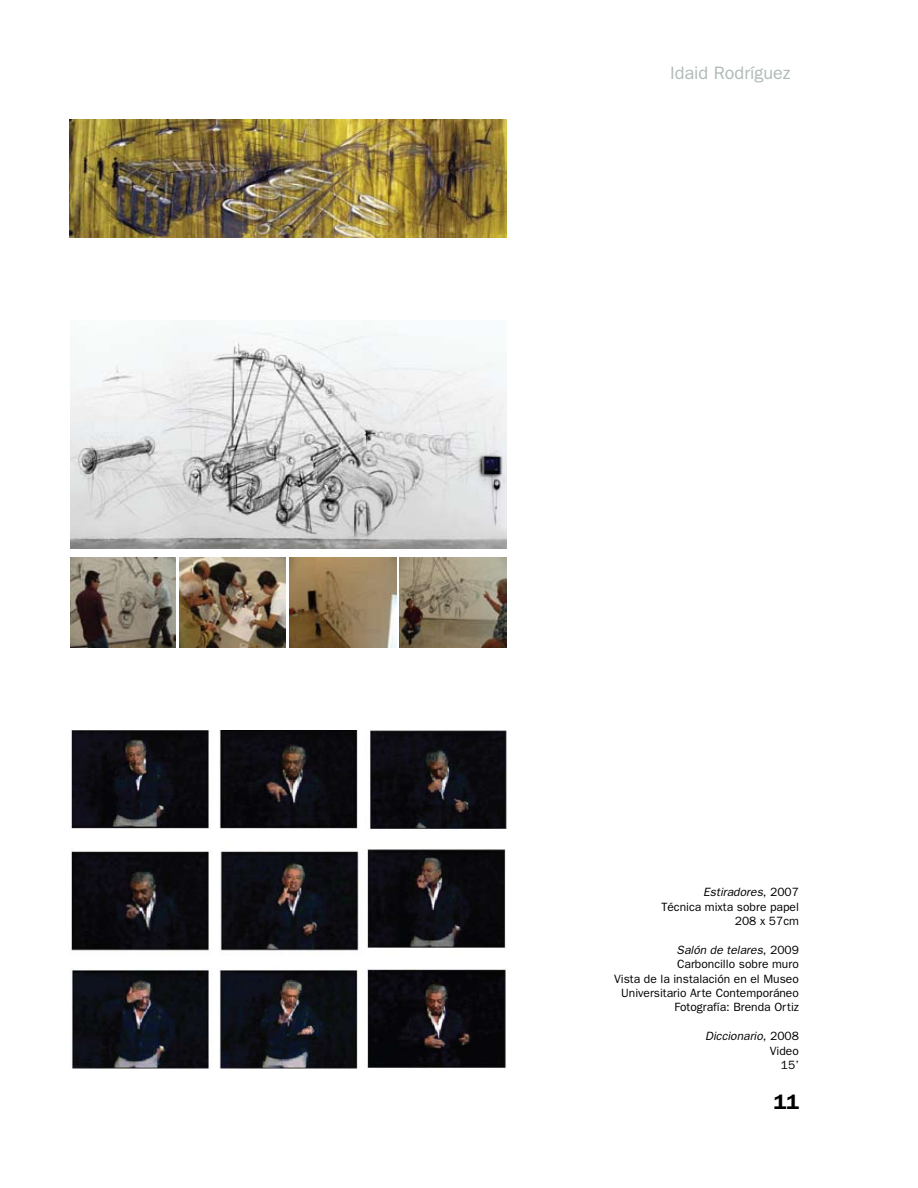
<style>
.page{position:relative;width:918px;height:1188px;background:#fff}
.page>*{position:absolute;margin:0;border:0;box-sizing:border-box;transform-origin:0 0}
.t1{font:600 21px "Franklin Gothic";color:#000}
.t2{font:18px "Franklin Gothic";color:#afbab6}
.t3{font:12px/14.4px "Franklin Gothic";color:#000;text-align:right}
.s1{font-style:italic}
</style>
<div class="page">
<img style="left:70px;top:326px;width:436px;height:222px">
<img style="left:70px;top:557px;width:105px;height:90px">
<img style="left:179px;top:557px;width:107px;height:90px">
<img style="left:290px;top:558px;width:106px;height:90px">
<img style="left:400px;top:557px;width:106px;height:90px">
<img style="left:71px;top:730px;width:435px;height:339px">
<img style="left:70px;top:119px;width:436px;height:119px">
<p class="t2" style="left:670px;top:63px;width:122px">Idaid Rodríguez</p>
<p class="t3" style="left:661px;top:885px;width:139px"><span class="s1">Estiradores</span>, 2007<br>Técnica mixta sobre papel<br>208 x 57cm</p>
<p class="t3" style="left:614px;top:943px;width:186px"><span class="s1">Salón de telares</span>, 2009<br>Carboncillo sobre muro<br>Vista de la instalación en el Museo<br>Universitario Arte Contemporáneo<br>Fotografía: Brenda Ortiz</p>
<p class="t3" style="left:705px;top:1029px;width:95px"><span class="s1">Diccionario</span>, 2008<br>Video<br>15’</p>
<p class="t1" style="left:774px;top:1089px;width:27px">11</p>
</div>
